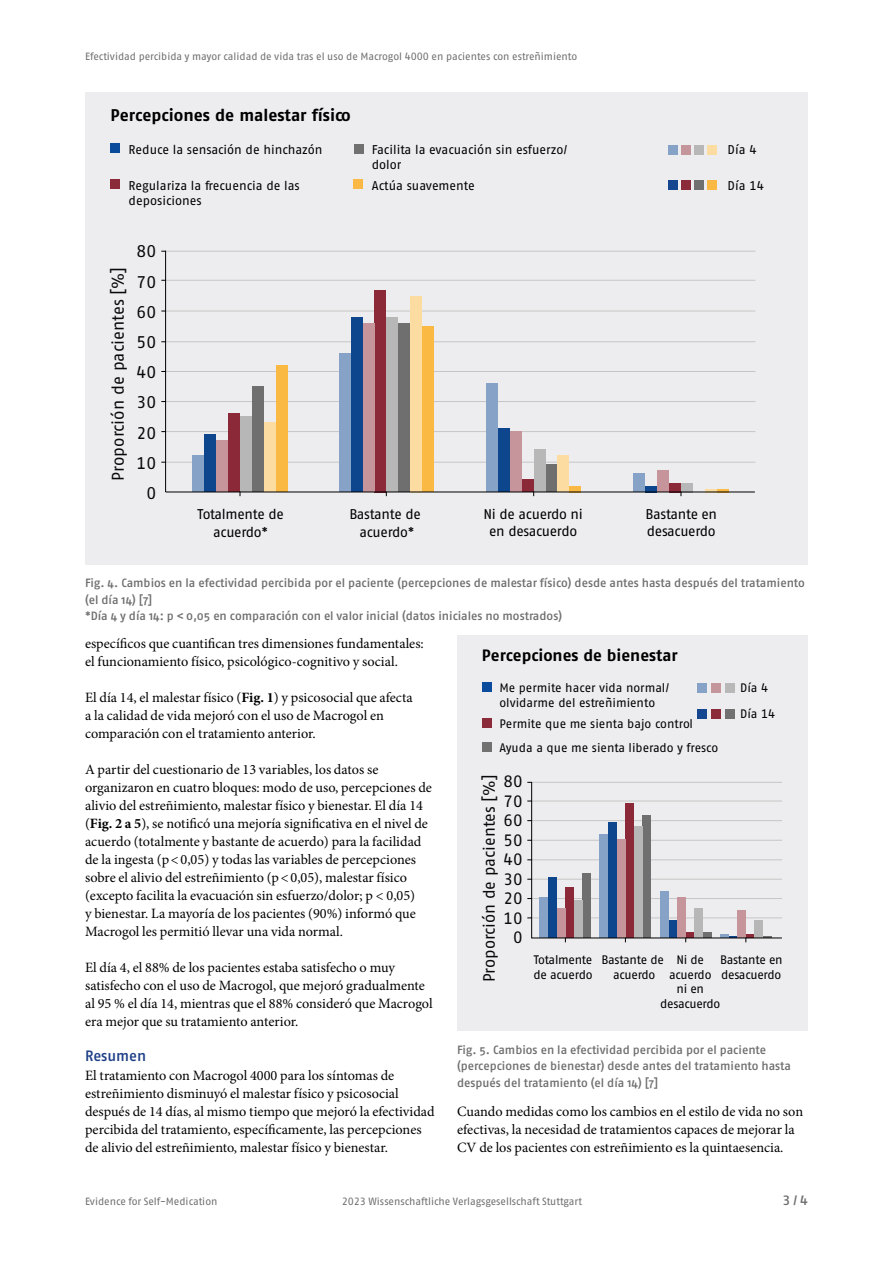
<style>
.page{position:relative;width:893px;height:1263px;background:#fff}
.page>*{position:absolute;margin:0;border:0;box-sizing:border-box;transform-origin:0 0}
.t1{font:16.95px/30.2px "Fago Pro";color:#090909;text-align:center}
.t2{font:700 16.95px "Fago Pro";color:#000}
.t3{font:16.5px/19.5px "Fago Pro";color:#090909;text-align:center}
.t4{font:700 16.5px "Fago Pro";color:#000}
.t5{font:500 15px "Fago Pro";letter-spacing:-.005em;color:#1d3f87}
.t6{font:14.25px/18px "Minion Pro";color:#000}
.t7{font:14.1px/18.3px "Fago Pro";letter-spacing:-.02em;color:#000;text-align:center}
.t8{font:500 13.5px "Fago Pro";color:#706f6f}
.t9{font:12.75px/15.3px "Fago Pro";color:#000}
.t10{font:12.3px/14.9px "Fago Pro";letter-spacing:-.005em;color:#000}
.t11{font:12.3px/14.9px "Fago Pro";letter-spacing:-.025em;color:#000}
.t12{font:500 12px/16.5px "Fago Pro";color:#706f6f}
.t13{font:10.5px "Fago Pro";letter-spacing:-.005em;color:#706f6f}
.s1{font-weight:700}
</style>
<div class="page">
<div style="left:85px;top:93px;width:723px;height:472px;background:#ededef"></div>
<div style="left:668px;top:145px;width:10px;height:9px;background:#87a2c7"></div>
<div style="left:668px;top:180px;width:10px;height:10px;background:#14478f"></div>
<div style="left:111px;top:143px;width:9px;height:10px;background:#0a4b9b"></div>
<div style="left:694px;top:145px;width:10px;height:9px;background:#b8b7b8"></div>
<div style="left:694px;top:180px;width:10px;height:10px;background:#717070"></div>
<div style="left:354px;top:144px;width:9px;height:9px;background:#717070"></div>
<div style="left:681px;top:145px;width:10px;height:9px;background:#c5959c"></div>
<div style="left:681px;top:180px;width:10px;height:10px;background:#8b2b3a"></div>
<div style="left:111px;top:180px;width:9px;height:9px;background:#8b2b3a"></div>
<div style="left:707px;top:145px;width:10px;height:9px;background:#fddca1"></div>
<div style="left:707px;top:180px;width:10px;height:10px;background:#fab944"></div>
<div style="left:353px;top:180px;width:10px;height:9px;background:#fab944"></div>
<hr style="left:166px;top:462px;width:589px;height:1px;background:#c6c6c6">
<hr style="left:166px;top:431px;width:589px;height:1px;background:#c6c6c6">
<hr style="left:166px;top:401px;width:589px;height:1px;background:#c6c6c6">
<hr style="left:166px;top:371px;width:589px;height:1px;background:#c6c6c6">
<hr style="left:166px;top:341px;width:589px;height:1px;background:#c6c6c6">
<hr style="left:166px;top:311px;width:589px;height:1px;background:#c6c6c6">
<hr style="left:166px;top:280px;width:589px;height:1px;background:#c6c6c6">
<hr style="left:166px;top:251px;width:589px;height:1px;background:#c6c6c6">
<div style="left:645px;top:486px;width:12px;height:6px;background:#0d468d"></div>
<div style="left:633px;top:474px;width:12px;height:18px;background:#86a2c6"></div>
<div style="left:498px;top:429px;width:12px;height:63px;background:#0d468d"></div>
<div style="left:486px;top:383px;width:12px;height:109px;background:#86a2c6"></div>
<div style="left:351px;top:317px;width:11px;height:175px;background:#0d468d"></div>
<div style="left:339px;top:353px;width:12px;height:139px;background:#86a2c6"></div>
<div style="left:204px;top:435px;width:12px;height:57px;background:#0d468d"></div>
<div style="left:192px;top:456px;width:12px;height:36px;background:#86a2c6"></div>
<div style="left:669px;top:483px;width:12px;height:9px;background:#8b2939"></div>
<div style="left:657px;top:471px;width:12px;height:21px;background:#c6959c"></div>
<div style="left:522px;top:480px;width:12px;height:12px;background:#8b2939"></div>
<div style="left:510px;top:431px;width:12px;height:61px;background:#c6959c"></div>
<div style="left:374px;top:290px;width:12px;height:202px;background:#8b2939"></div>
<div style="left:363px;top:323px;width:11px;height:169px;background:#c6959c"></div>
<div style="left:228px;top:414px;width:12px;height:78px;background:#8b2939"></div>
<div style="left:216px;top:441px;width:12px;height:51px;background:#c6959c"></div>
<div style="left:681px;top:483px;width:12px;height:9px;background:#b7b7b7"></div>
<div style="left:545px;top:465px;width:12px;height:27px;background:#6f6f6f"></div>
<div style="left:534px;top:450px;width:12px;height:42px;background:#b7b7b7"></div>
<div style="left:398px;top:323px;width:12px;height:169px;background:#6f6f6f"></div>
<div style="left:386px;top:317px;width:12px;height:175px;background:#b7b7b7"></div>
<div style="left:252px;top:386px;width:12px;height:106px;background:#6f6f6f"></div>
<div style="left:240px;top:417px;width:12px;height:75px;background:#b7b7b7"></div>
<svg style="left:705px;top:489px;width:23px;height:3px"></svg>
<div style="left:569px;top:486px;width:12px;height:6px;background:#fab943"></div>
<div style="left:557px;top:456px;width:12px;height:36px;background:#fcdca1"></div>
<div style="left:422px;top:326px;width:12px;height:166px;background:#fab943"></div>
<div style="left:410px;top:296px;width:12px;height:196px;background:#fcdca1"></div>
<div style="left:276px;top:365px;width:12px;height:127px;background:#fab943"></div>
<div style="left:264px;top:423px;width:12px;height:69px;background:#fcdca1"></div>
<hr style="left:165px;top:251px;width:1px;height:241px;background:#000">
<hr style="left:166px;top:492px;width:589px;height:1px;background:#000">
<div style="left:457px;top:636px;width:351px;height:395px;background:#ededef"></div>
<div style="left:698px;top:683px;width:9px;height:10px;background:#87a2c7"></div>
<div style="left:698px;top:709px;width:9px;height:10px;background:#14478f"></div>
<div style="left:482px;top:682px;width:9px;height:10px;background:#0a4b9b"></div>
<div style="left:711px;top:683px;width:10px;height:10px;background:#c5959c"></div>
<div style="left:711px;top:709px;width:10px;height:10px;background:#8b2b3a"></div>
<div style="left:482px;top:718px;width:9px;height:9px;background:#8b2b3a"></div>
<div style="left:482px;top:742px;width:9px;height:10px;background:#727171"></div>
<div style="left:725px;top:683px;width:9px;height:10px;background:#b8b8b8"></div>
<div style="left:725px;top:709px;width:9px;height:10px;background:#727171"></div>
<svg style="left:527px;top:781px;width:255px;height:161px"></svg>
<p class="t13" style="left:85px;top:50px;width:494px">Efectividad percibida y mayor calidad de vida tras el uso de Macrogol 4000 en pacientes con estreñimiento</p>
<p class="t2" style="left:111px;top:105px;width:242px">Percepciones de malestar físico</p>
<p class="t9" style="left:129px;top:142px;width:195px">Reduce la sensación de hinchazón</p>
<p class="t9" style="left:129px;top:177px;width:173px">Regulariza la frecuencia de las deposiciones</p>
<p class="t1" style="left:103px;top:481px;width:215px;rotate:-90deg">Proporción de pacientes [%]</p>
<p class="t1" style="left:137px;top:236px;width:21px">80<br>70<br>60<br>50<br>40<br>30<br>20<br>10<br>0</p>
<p class="t9" style="left:372px;top:142px;width:197px">Facilita la evacuación sin esfuerzo/ dolor</p>
<p class="t9" style="left:728px;top:142px;width:31px">Día 4</p>
<p class="t9" style="left:372px;top:177px;width:104px">Actúa suavemente</p>
<p class="t9" style="left:728px;top:177px;width:38px">Día 14</p>
<p class="t7" style="left:198px;top:505px;width:88px">Totalmente de acuerdo*</p>
<p class="t7" style="left:349px;top:505px;width:73px">Bastante de acuerdo*</p>
<p class="t7" style="left:483px;top:505px;width:101px;line-height:17px">Ni de acuerdo ni en desacuerdo</p>
<p class="t7" style="left:646px;top:505px;width:73px;line-height:17px;text-align:left">Bastante en desacuerdo</p>
<p class="t12" style="left:85px;top:575px;width:721px">Fig. 4. Cambios en la efectividad percibida por el paciente (percepciones de malestar físico) desde antes hasta después del tratamiento (el día 14) [7]<br>*Día 4 y día 14: p &lt; 0,05 en comparación con el valor inicial (datos iniciales no mostrados)</p>
<p class="t6" style="left:85px;top:635px;width:340px">específicos que cuantifican tres dimensiones fundamentales: el funcionamiento físico, psicológico-cognitivo y social.</p>
<p class="t6" style="left:85px;top:689px;width:329px">El día 14, el malestar físico (<span class="s1">Fig. 1</span>) y psicosocial que afecta a la calidad de vida mejoró con el uso de Macrogol en comparación con el tratamiento anterior.</p>
<p class="t6" style="left:85px;top:761px;width:348px">A partir del cuestionario de 13 variables, los datos se organizaron en cuatro bloques: modo de uso, percepciones de alivio del estreñimiento, malestar físico y bienestar. El día 14 (<span class="s1">Fig. 2 a 5</span>), se notificó una mejoría significativa en el nivel de acuerdo (totalmente y bastante de acuerdo) para la facilidad de la ingesta (p&lt;0,05) y todas las variables de percepciones sobre el alivio del estreñimiento (p&lt;0,05), malestar físico (excepto facilita la evacuación sin esfuerzo/dolor; p &lt; 0,05)<br>y bienestar. La mayoría de los pacientes (90%) informó que Macrogol les permitió llevar una vida normal.</p>
<p class="t6" style="left:85px;top:958px;width:349px">El día 4, el 88% de los pacientes estaba satisfecho o muy satisfecho con el uso de Macrogol, que mejoró gradualmente al 95 % el día 14, mientras que el 88% consideró que Macrogol era mejor que su tratamiento anterior.</p>
<p class="t5" style="left:85px;top:1047px;width:63px">Resumen</p>
<p class="t6" style="left:85px;top:1067px;width:351px">El tratamiento con Macrogol 4000 para los síntomas de estreñimiento disminuyó el malestar físico y psicosocial después de 14 días, al mismo tiempo que mejoró la efectividad percibida del tratamiento, específicamente, las percepciones de alivio del estreñimiento, malestar físico y bienestar.</p>
<p class="t4" style="left:482px;top:645px;width:197px">Percepciones de bienestar</p>
<p class="t10" style="left:499px;top:680px;width:171px">Me permite hacer vida normal/ olvidarme del estreñimiento</p>
<p class="t10" style="left:499px;top:711px;width:220px;line-height:24.6px">Permite que me sienta bajo control<br>Ayuda a que me sienta liberado y fresco</p>
<p class="t10" style="left:740px;top:680px;width:30px">Día 4</p>
<p class="t10" style="left:740px;top:707px;width:37px">Día 14</p>
<p class="t3" style="left:479px;top:982px;width:209px;rotate:-90deg">Proporción de pacientes [%]</p>
<p class="t3" style="left:504px;top:772px;width:21px">80<br>70<br>60<br>50<br>40<br>30<br>20<br>10<br>0</p>
<p class="t10" style="left:660px;top:952px;width:62px;text-align:center">Ni de acuerdo<br>ni en desacuerdo</p>
<p class="t10" style="left:720px;top:952px;width:64px">Bastante en desacuerdo</p>
<p class="t12" style="left:457px;top:1041px;width:335px">Fig. 5. Cambios en la efectividad percibida por el paciente (percepciones de bienestar) desde antes del tratamiento hasta después del tratamiento (el día 14) [7]</p>
<p class="t11" style="left:534px;top:952px;width:60px">Totalmente de acuerdo</p>
<p class="t10" style="left:601px;top:952px;width:64px;text-align:center">Bastante de acuerdo</p>
<p class="t6" style="left:457px;top:1103px;width:348px">Cuando medidas como los cambios en el estilo de vida no son efectivas, la necesidad de tratamientos capaces de mejorar la<br>CV de los pacientes con estreñimiento es la quintaesencia.</p>
<p class="t13" style="left:85px;top:1195px;width:134px">Evidence for Self-Medication</p>
<p class="t13" style="left:342px;top:1195px;width:242px">2023 Wissenschaftliche Verlagsgesellschaft Stuttgart</p>
<p class="t8" style="left:782px;top:1192px;width:27px">3 / 4</p>
</div>
